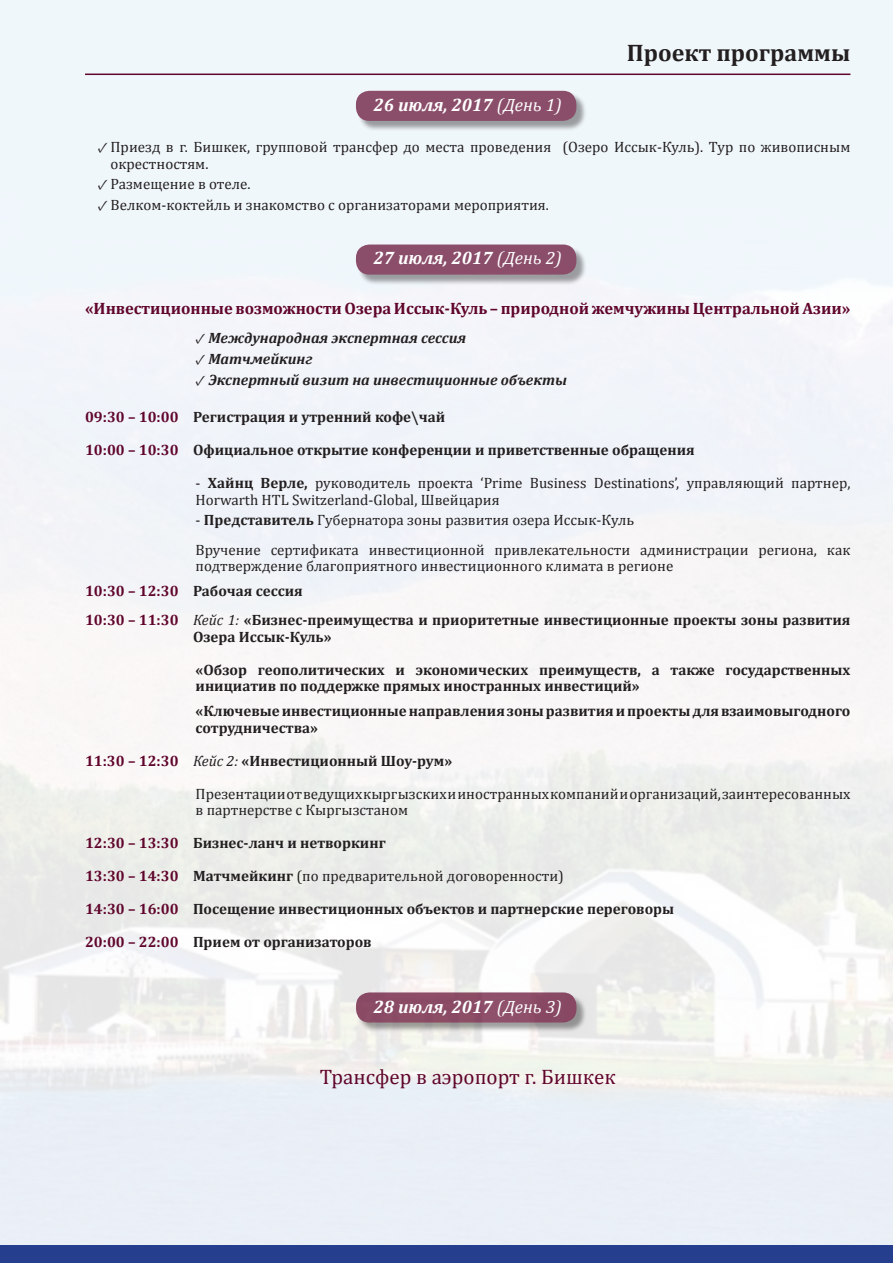
<style>
.page{position:relative;width:893px;height:1263px;background:#fff}
.page>*{position:absolute;margin:0;border:0;box-sizing:border-box;transform-origin:0 0}
.t1{font:700 24px "Cambria";color:#231f20}
.t2{font:21px "Cambria";color:#60052c}
.t3{font:italic 700 18px "Cambria";color:#fff}
.t4{font:700 16.5px "Cambria";color:#60052c}
.t5{font:15px/16.5px "Cambria";color:#231f20}
.t6{font:700 15px/16.5px "Cambria";color:#231f20}
.t7{font:italic 700 15px "Cambria";color:#231f20}
.s1{font-weight:400}
.s2{font-family:"Minion Pro"}
.s3{font-family:"Minion Pro";font-weight:400;font-style:normal}
.s4{color:#60052c}
.s5{font-weight:700}
.s6{font-weight:700;color:#60052c}
.s7{font-weight:400;font-style:italic}
</style>
<div class="page">
<img style="left:0;top:0;width:893px;height:1246px">
<div style="left:357px;top:994px;width:230px;height:39px;background:#231f20;opacity:.6"></div>
<div style="left:356px;top:992px;width:220px;height:30px;background:#8c4c65;border-radius:14px"></div>
<div style="left:357px;top:246px;width:230px;height:39px;background:#231f20;opacity:.6"></div>
<div style="left:356px;top:244px;width:220px;height:31px;background:#8b4e6a;border-radius:14px"></div>
<div style="left:357px;top:92px;width:230px;height:40px;background:#231f20;opacity:.6"></div>
<div style="left:356px;top:91px;width:220px;height:30px;background:#8b4e6a;border-radius:14px"></div>
<div style="left:0;top:1246px;width:893px;height:17px;background:#253f8e"></div>
<hr style="left:85px;top:74px;width:765px;height:1px;background:#60052c">
<h1 class="t1" style="left:627px;top:36px;width:225px">Проект программы</h1>
<p class="t3" style="left:374px;top:92px;width:190px">26 июля, 2017 <span class="s1">(День 1)</span></p>
<p class="t5" style="left:111px;top:139px;width:741px;text-indent:-13px"><span class="s2">✓</span> Приезд в г. Бишкек, групповой трансфер до места проведения (Озеро Иссык-Куль). Тур по живописным окрестностям.</p>
<p class="t5" style="left:98px;top:176px;width:154px"><span class="s2">✓</span> Размещение в отеле.</p>
<p class="t5" style="left:98px;top:197px;width:453px"><span class="s2">✓</span> Велком-коктейль и знакомство с организаторами мероприятия.</p>
<p class="t3" style="left:374px;top:245px;width:190px">27 июля, 2017 <span class="s1">(День 2)</span></p>
<p class="t4" style="left:85px;top:297px;width:767px">«Инвестиционные возможности Озера Иссык-Куль – природной жемчужины Центральной Азии»</p>
<p class="t7" style="left:196px;top:328px;width:272px"><span class="s3">✓</span> Международная экспертная сессия</p>
<p class="t7" style="left:196px;top:348px;width:118px"><span class="s3">✓</span> Матчмейкинг</p>
<p class="t7" style="left:196px;top:369px;width:373px"><span class="s3">✓</span> Экспертный визит на инвестиционные объекты</p>
<p class="t6" style="left:85px;top:408px;width:362px"><span class="s4">09:30 – 10:00</span> Регистрация и утренний кофе\чай</p>
<p class="t6" style="left:85px;top:441px;width:611px"><span class="s4">10:00 – 10:30</span> Официальное открытие конференции и приветственные обращения</p>
<p class="t5" style="left:196px;top:475px;width:656px">- <span class="s5">Хайнц Верле,</span> руководитель проекта ‘Prime Business Destinations’, управляющий партнер,<br>Horwarth HTL Switzerland-Global, Швейцария</p>
<p class="t5" style="left:196px;top:505px;width:656px;line-height:29.2px">- <span class="s5">Представитель</span> Губернатора зоны развития озера Иссык-Куль<br>Вручение сертификата инвестиционной привлекательности администрации региона, как</p>
<p class="t5" style="left:85px;top:553px;width:590px;line-height:25px;text-indent:111px">подтверждение благоприятного инвестиционного климата в регионе<br><span class="s6">10:30 – 12:30</span> <span class="s5">Рабочая сессия</span></p>
<p class="t6" style="left:193px;top:611px;width:659px;text-indent:-108px"><span class="s4">10:30 – 11:30</span> <span class="s7">Кейс 1:</span> «Бизнес-преимущества и приоритетные инвестиционные проекты зоны развития<br>Озера Иссык-Куль»</p>
<p class="t6" style="left:196px;top:661px;width:656px">«Обзор геополитических и экономических преимуществ, а также государственных инициатив по поддержке прямых иностранных инвестиций»</p>
<p class="t6" style="left:196px;top:702px;width:656px">«Ключевые инвестиционные направления зоны развития и проекты для взаимовыгодного сотрудничества»</p>
<p class="t6" style="left:85px;top:752px;width:369px"><span class="s4">11:30 – 12:30</span> <span class="s7">Кейс 2:</span> «Инвестиционный Шоу-рум»</p>
<p class="t5" style="left:196px;top:785px;width:656px">Презентации от ведущих кыргызских и иностранных компаний и организаций, заинтересованных в партнерстве с Кыргызстаном</p>
<p class="t6" style="left:85px;top:834px;width:302px"><span class="s4">12:30 – 13:30</span> Бизнес-ланч и нетворкинг</p>
<p class="t5" style="left:85px;top:868px;width:480px"><span class="s6">13:30 – 14:30</span> <span class="s5">Матчмейкинг</span> (по предварительной договоренности)</p>
<p class="t6" style="left:85px;top:900px;width:591px"><span class="s4">14:30 – 16:00</span> Посещение инвестиционных объектов и партнерские переговоры</p>
<p class="t6" style="left:85px;top:933px;width:288px"><span class="s4">20:00 – 22:00</span> Прием от организаторов</p>
<p class="t3" style="left:374px;top:994px;width:190px">28 июля, 2017 <span class="s1">(День 3)</span></p>
<h2 class="t2" style="left:320px;top:1064px;width:297px">Трансфер в аэропорт г. Бишкек</h2>
</div>
